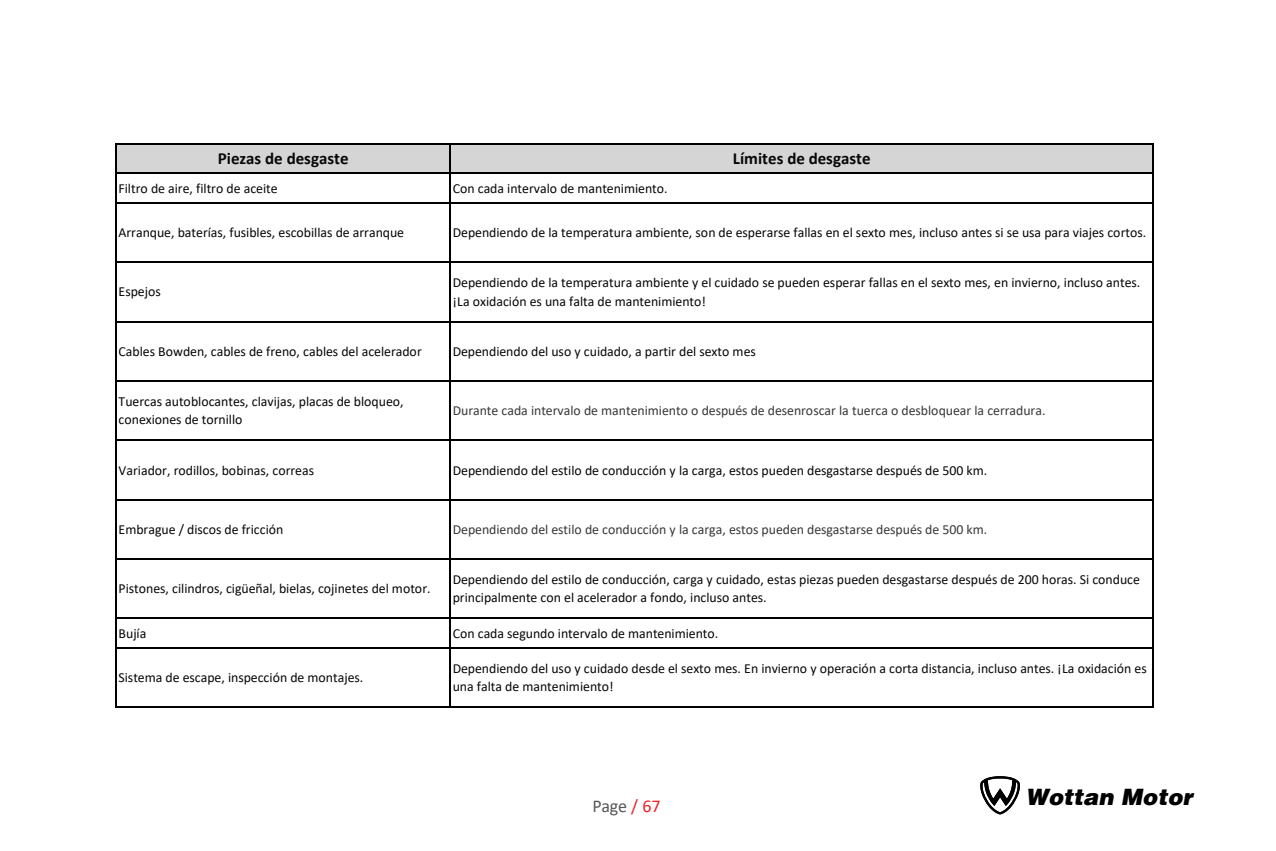
<style>
.page{position:relative;width:1276px;height:851px;background:#fff}
.page>*{position:absolute;margin:0;border:0;box-sizing:border-box;transform-origin:0 0}
.t1{font:22.5px "Airbus Special";color:#000}
.t2{font:18px "Calibri";letter-spacing:-.005em;color:#57585a}
.t3{font:700 16.8px "Calibri";color:#070707}
.t4{font:13.8px/18.3px "Calibri";color:#070707}
.t5{font:13.8px "Calibri";letter-spacing:-.005em;color:#383838}
.s1{color:#ee2327}
</style>
<div class="page">
<svg style="left:980px;top:776px;width:40px;height:38px"></svg>
<div style="left:117px;top:144px;width:1036px;height:29px;background:#d5d5d5"></div>
<hr style="left:115px;top:143px;width:2px;height:564px;background:#000">
<hr style="left:449px;top:144px;width:2px;height:563px;background:#000">
<hr style="left:1152px;top:144px;width:2px;height:563px;background:#000">
<hr style="left:117px;top:143px;width:1037px;height:1px;background:#000">
<hr style="left:117px;top:172px;width:1037px;height:2px;background:#000">
<hr style="left:117px;top:202px;width:1037px;height:1px;background:#000">
<hr style="left:117px;top:261px;width:1037px;height:2px;background:#000">
<hr style="left:117px;top:321px;width:1037px;height:1px;background:#000">
<hr style="left:117px;top:380px;width:1037px;height:1px;background:#000">
<hr style="left:117px;top:439px;width:1037px;height:2px;background:#000">
<hr style="left:117px;top:499px;width:1037px;height:1px;background:#000">
<hr style="left:117px;top:558px;width:1037px;height:1px;background:#000">
<hr style="left:117px;top:617px;width:1037px;height:2px;background:#000">
<hr style="left:117px;top:647px;width:1037px;height:1px;background:#000">
<hr style="left:117px;top:706px;width:1037px;height:1px;background:#000">
<p class="t3" style="left:218px;top:147px;width:132px">Piezas de desgaste</p>
<p class="t3" style="left:733px;top:147px;width:139px">Límites de desgaste</p>
<p class="t4" style="left:119px;top:178px;width:161px">Filtro de aire, filtro de aceite</p>
<p class="t4" style="left:453px;top:178px;width:216px">Con cada intervalo de mantenimiento.</p>
<p class="t4" style="left:119px;top:223px;width:287px">Arranque, baterías, fusibles, escobillas de arranque</p>
<p class="t4" style="left:453px;top:223px;width:695px">Dependiendo de la temperatura ambiente, son de esperarse fallas en el sexto mes, incluso antes si se usa para viajes cortos.</p>
<p class="t4" style="left:119px;top:282px;width:44px">Espejos</p>
<p class="t4" style="left:453px;top:273px;width:689px">Dependiendo de la temperatura ambiente y el cuidado se pueden esperar fallas en el sexto mes, en invierno, incluso antes. ¡La oxidación es una falta de mantenimiento!</p>
<p class="t4" style="left:119px;top:341px;width:305px">Cables Bowden, cables de freno, cables del acelerador</p>
<p class="t4" style="left:453px;top:341px;width:305px">Dependiendo del uso y cuidado, a partir del sexto mes</p>
<p class="t4" style="left:119px;top:392px;width:286px">Tuercas autoblocantes, clavijas, placas de bloqueo, conexiones de tornillo</p>
<p class="t5" style="left:453px;top:401px;width:594px">Durante cada intervalo de mantenimiento o después de desenroscar la tuerca o desbloquear la cerradura.</p>
<p class="t4" style="left:119px;top:460px;width:197px">Variador, rodillos, bobinas, correas</p>
<p class="t4" style="left:453px;top:460px;width:536px">Dependiendo del estilo de conducción y la carga, estos pueden desgastarse después de 500 km.</p>
<p class="t4" style="left:119px;top:519px;width:166px">Embrague / discos de fricción</p>
<p class="t5" style="left:453px;top:519px;width:536px">Dependiendo del estilo de conducción y la carga, estos pueden desgastarse después de 500 km.</p>
<p class="t4" style="left:119px;top:579px;width:313px">Pistones, cilindros, cigüeñal, bielas, cojinetes del motor.</p>
<p class="t4" style="left:453px;top:570px;width:689px">Dependiendo del estilo de conducción, carga y cuidado, estas piezas pueden desgastarse después de 200 horas. Si conduce principalmente con el acelerador a fondo, incluso antes.</p>
<p class="t4" style="left:119px;top:623px;width:29px">Bujía</p>
<p class="t4" style="left:453px;top:623px;width:267px">Con cada segundo intervalo de mantenimiento.</p>
<p class="t4" style="left:119px;top:668px;width:246px">Sistema de escape, inspección de montajes.</p>
<p class="t4" style="left:453px;top:659px;width:695px">Dependiendo del uso y cuidado desde el sexto mes. En invierno y operación a corta distancia, incluso antes. ¡La oxidación es una falta de mantenimiento!</p>
<h2 class="t2" style="left:592px;top:793px;width:70px">Page <span class="s1">/ 67</span></h2>
<h1 class="t1" style="left:1025px;top:784px;width:168px">Wottan Motor</h1>
</div>
